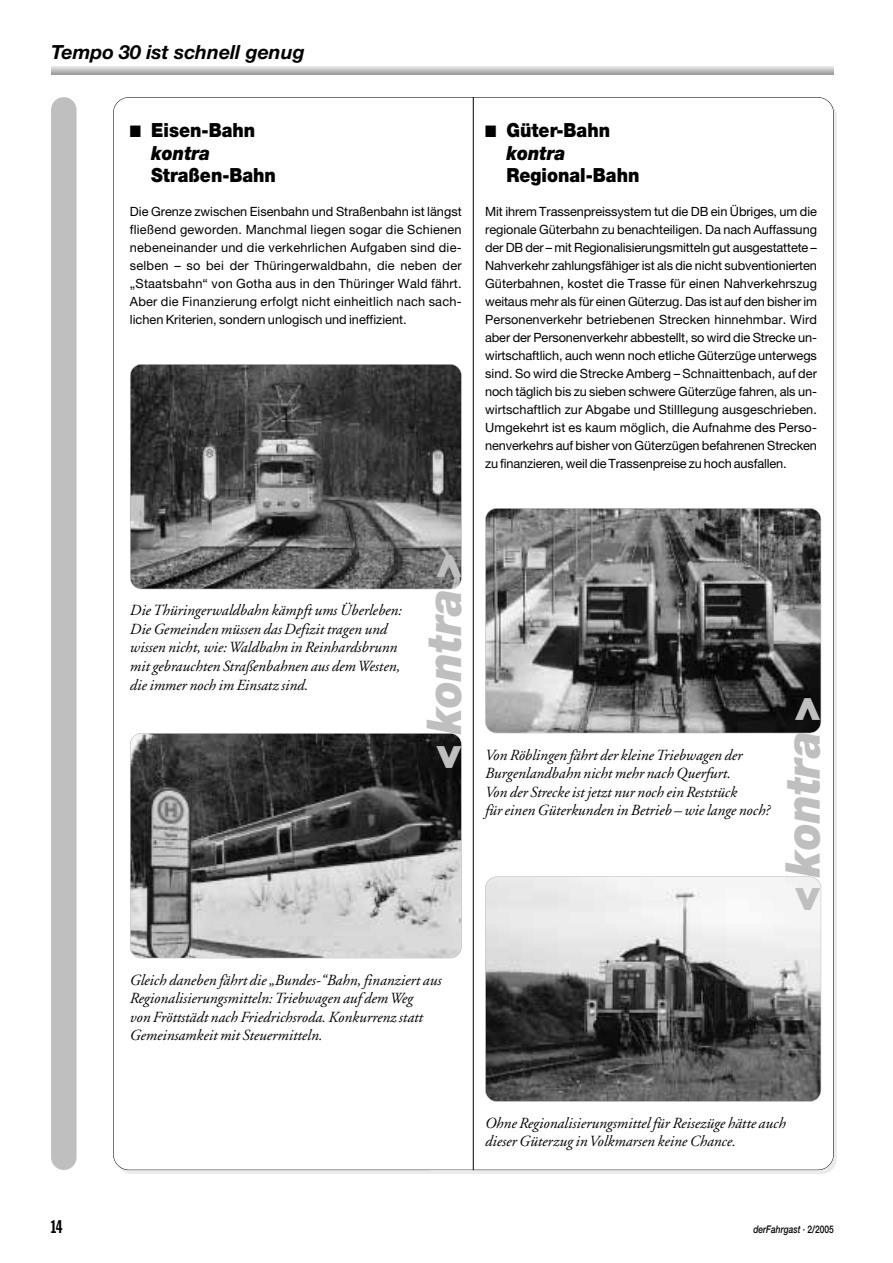
<style>
.page{position:relative;width:893px;height:1263px;background:#fff}
.page>*{position:absolute;margin:0;border:0;box-sizing:border-box;transform-origin:0 0}
.t1{font:italic 900 48px "Helvetica Neue";color:#bfbfbf;scale:.9 1}
.t2{font:900 19.5px/22.5px "Helvetica Neue";color:#000;scale:.9 1}
.t3{font:italic 700 19.5px "Helvetica Neue";color:#000}
.t4{font:18px "Franklin Gothic Extra Cond";color:#000}
.t5{font:italic 15.45px/18.6px "Adobe Garamond";color:#000}
.t6{font:12.75px/18px "Helvetica Neue";letter-spacing:-.005em;color:#000;text-align:justify}
.t7{font:italic 500 10.5px "Helvetica Neue";color:#000;scale:.8 1}
.s1{font-style:italic}
.s2{font-style:normal}
</style>
<div class="page">
<hr style="left:51px;top:66px;width:782px;height:2px;background:#e3e3e3">
<hr style="left:51px;top:67px;width:782px;height:2px;background:#d8d8d8">
<hr style="left:51px;top:68px;width:782px;height:2px;background:#cdcdcd">
<hr style="left:51px;top:69px;width:782px;height:2px;background:#c1c1c1">
<hr style="left:51px;top:70px;width:782px;height:2px;background:#b6b6b6">
<hr style="left:51px;top:71px;width:782px;height:2px;background:#ababab">
<hr style="left:51px;top:72px;width:782px;height:2px;background:#a0a0a0">
<hr style="left:51px;top:73px;width:782px;height:2px;background:#959595">
<hr style="left:51px;top:74px;width:782px;height:1px;background:#8f8f8f">
<div style="left:51px;top:97px;width:26px;height:1073px;background:#bfbfbf;border-radius:13px"></div>
<img style="left:485px;top:508px;width:335px;height:225px;border-radius:11px">
<div style="left:485px;top:508px;width:336px;height:225px;border:1px solid #b3b3b3;border-radius:12px"></div>
<img style="left:485px;top:877px;width:335px;height:224px;border-radius:11px">
<div style="left:485px;top:876px;width:336px;height:226px;border:1px solid #b3b3b3;border-radius:12px"></div>
<img style="left:130px;top:364px;width:331px;height:225px;border-radius:11px">
<div style="left:130px;top:364px;width:332px;height:225px;border:1px solid #b3b3b3;border-radius:12px"></div>
<img style="left:130px;top:733px;width:331px;height:225px;border-radius:11px">
<div style="left:130px;top:733px;width:332px;height:225px;border:1px solid #b3b3b3;border-radius:12px"></div>
<hr style="left:473px;top:97px;width:1px;height:1073px;background:#000">
<h2 class="t3" style="left:51px;top:45px;width:255px">Tempo 30 ist schnell genug</h2>
<h2 class="t2" style="left:151px;top:121px;width:117px;text-indent:-21px">■ Eisen-Bahn <span class="s1">kontra</span></h2>
<h2 class="t2" style="left:151px;top:166px;width:140px">Straßen-Bahn</h2>
<p class="t6" style="left:130px;top:204px;width:333px">Die Grenze zwischen Eisenbahn und Straßenbahn ist längst fließend geworden. Manchmal liegen sogar die Schienen nebeneinander und die verkehrlichen Aufgaben sind die&shy;selben – so bei der Thüringerwaldbahn, die neben der „Staatsbahn“ von Gotha aus in den Thüringer Wald fährt.<br>Aber die Finanzierung erfolgt nicht einheitlich nach sach&shy;lichen Kriterien, sondern unlogisch und ineffizient.</p>
<h2 class="t2" style="left:506px;top:121px;width:117px;text-indent:-21px">■ Güter-Bahn <span class="s1">kontra</span></h2>
<h2 class="t2" style="left:506px;top:166px;width:149px">Regional-Bahn</h2>
<p class="t6" style="left:485px;top:204px;width:333px">Mit ihrem Trassenpreissystem tut die DB ein Übriges, um die regionale Güterbahn zu benachteiligen. Da nach Auffassung der DB der – mit Regionalisierungsmitteln gut ausgestattete – Nahverkehr zahlungsfähiger ist als die nicht subventionierten Güterbahnen, kostet die Trasse für einen Nahverkehrszug weitaus mehr als für einen Güterzug. Das ist auf den bisher im Personenverkehr betriebenen Strecken hinnehmbar. Wird aber der Personenverkehr abbestellt, so wird die Strecke un&shy;wirtschaftlich, auch wenn noch etliche Güterzüge unterwegs sind. So wird die Strecke Amberg – Schnaittenbach, auf der noch täglich bis zu sieben schwere Güterzüge fahren, als un&shy;wirtschaftlich zur Abgabe und Stilllegung ausgeschrieben.<br>Umgekehrt ist es kaum möglich, die Aufnahme des Perso&shy;nenverkehrs auf bisher von Güterzügen befahrenen Strecken zu finanzieren, weil die Trassenpreise zu hoch ausfallen.</p>
<p class="t5" style="left:130px;top:603px;width:274px">Die Thüringerwaldbahn kämpft ums Überleben:<br>Die Gemeinden müssen das Defizit tragen und wissen nicht, wie: Waldbahn in Reinhardsbrunn mit gebrauchten Straßenbahnen aus dem Westen, die immer noch im Einsatz sind.</p>
<h1 class="t1" style="left:427px;top:770px;width:242px;rotate:-90deg">&lt; kontra &gt;</h1>
<p class="t5" style="left:485px;top:747px;width:286px">Von Röblingen fährt der kleine Triebwagen der Burgenlandbahn nicht mehr nach Querfurt.<br>Von der Strecke ist jetzt nur noch ein Reststück<br>für einen Güterkunden in Betrieb – wie lange noch?</p>
<h1 class="t1" style="left:785px;top:912px;width:242px;rotate:-90deg">&lt; kontra &gt;</h1>
<p class="t5" style="left:130px;top:972px;width:313px">Gleich daneben fährt die „Bundes-“Bahn, finanziert aus Regionalisierungsmitteln: Triebwagen auf dem Weg<br>von Fröttstädt nach Friedrichsroda. Konkurrenz statt Gemeinsamkeit mit Steuermitteln.</p>
<p class="t5" style="left:485px;top:1115px;width:302px">Ohne Regionalisierungsmittel für Reisezüge hätte auch dieser Güterzug in Volkmarsen keine Chance.</p>
<h3 class="t4" style="left:51px;top:1220px;width:13px">14</h3>
<p class="t7" style="left:753px;top:1226px;width:102px">derFahrgast <span class="s2">· 2/2005</span></p>
</div>
